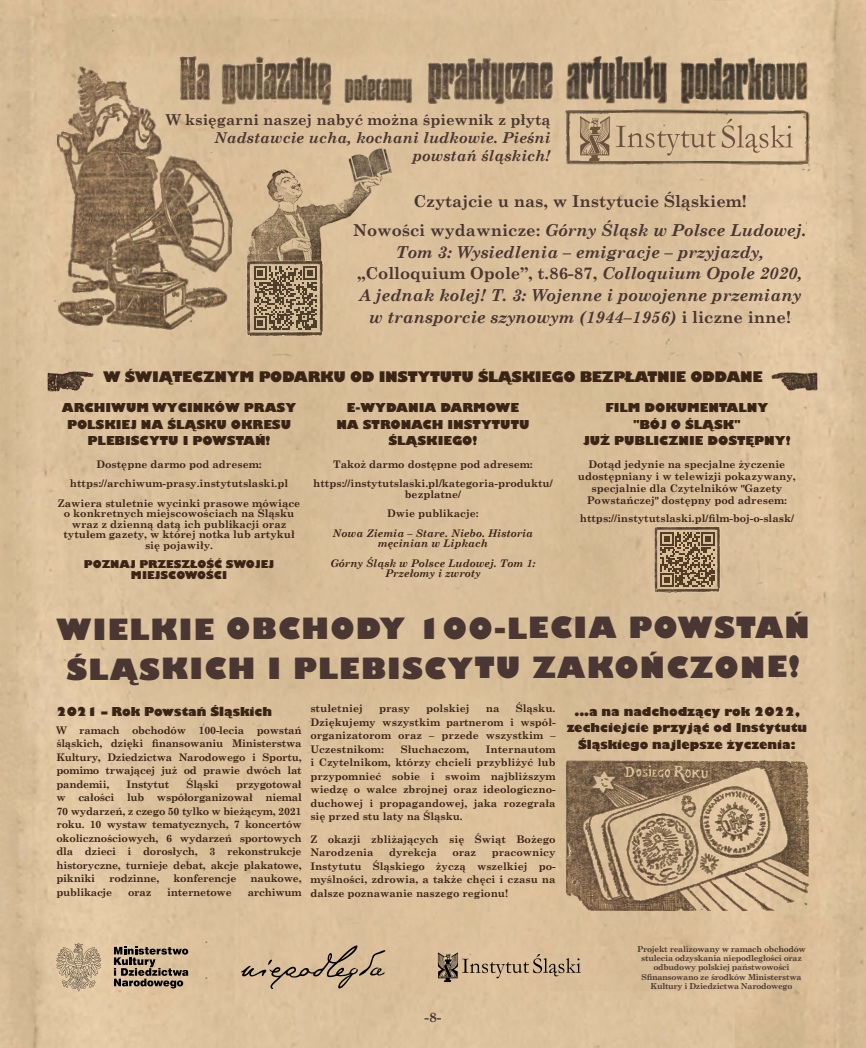
<style>
.page{position:relative;width:866px;height:1048px;background:#fff}
.page>*{position:absolute;margin:0;border:0;box-sizing:border-box;transform-origin:0 0}
.t1{font:800 28.5px/39.8px "Gill Sans";letter-spacing:.04em;color:#4a3632;text-align:center}
.t2{font:italic 700 16.5px/21.8px "Century Schoolbook";color:#4a3632;text-align:center}
.t3{font:700 16.5px/28.5px "Century Schoolbook";color:#4a3632;text-align:center}
.t4{font:italic 700 15px/18.1px "Century Schoolbook";color:#4a3632;text-align:right}
.t5{font:700 15px "Century Schoolbook";color:#4a3632}
.t6{font:800 14.25px "Gill Sans";letter-spacing:-.02em;color:#3b2416}
.t7{font:700 13.5px "Century Schoolbook";color:#4a3632}
.t8{font:800 12px/16.5px "Gill Sans";color:#3b2416;text-align:center}
.t9{font:700 10.5px/13.5px "Century Schoolbook";color:#3b2416;text-align:center}
.t10{font:italic 700 10.5px/10.5px "Century Schoolbook";color:#3b2416;text-align:center}
.t11{font:700 10.5px "Century Schoolbook";letter-spacing:-.02em;color:#3b2416}
.t12{font:800 10.5px/10.5px "Gill Sans";color:#3b2416;text-align:center}
.t13{font:700 8.25px/9px "Century Schoolbook";letter-spacing:-.03em;color:#4a3632;text-align:center}
.s1{font-style:italic}
.s2{font-style:normal}
</style>
<div class="page">
<img style="left:0;top:0;width:734px;height:1048px">
<img style="left:54px;top:21px;width:757px;height:328px">
<img style="left:247px;top:149px;width:144px;height:114px">
<img style="left:565px;top:756px;width:244px;height:155px">
<img style="left:245px;top:260px;width:66px;height:77px">
<img style="left:249px;top:260px;width:74px;height:76px">
<svg style="left:253px;top:266px;width:64px;height:64px;background:#8d7a5e"></svg>
<img style="left:652px;top:527px;width:57px;height:66px">
<img style="left:656px;top:527px;width:64px;height:65px">
<svg style="left:437px;top:952px;width:143px;height:30px;background:#b9a283"></svg>
<svg style="left:56px;top:943px;width:45px;height:48px;background:#c1ab8c"></svg>
<svg style="left:114px;top:947px;width:74px;height:41px;background:#8f7e66"></svg>
<svg style="left:241px;top:945px;width:144px;height:44px;background:#c1aa89"></svg>
<img style="left:580px;top:116px;width:211px;height:44px">
<img style="left:47px;top:371px;width:47px;height:21px">
<img style="left:770px;top:372px;width:47px;height:19px">
<h3 class="t5" style="left:166px;top:114px;width:386px">W księgarni naszej nabyć można śpiewnik z płytą</h3>
<h3 class="t4" style="left:214px;top:130px;width:338px">Nadstawcie ucha, kochani ludkowie. Pieśni powstań śląskich!</h3>
<h2 class="t3" style="left:353px;top:189px;width:455px">Czytajcie u nas, w Instytucie Śląskiem!<br>Nowości wydawnicze: <span class="s1">Górny Śląsk w Polsce Ludowej.</span></h2>
<h2 class="t2" style="left:357px;top:242px;width:446px">Tom 3: Wysiedlenia – emigracje – przyjazdy, <span class="s2">„Colloquium Opole”, t.86-87,</span> Colloquium Opole 2020, A jednak kolej! T. 3: Wojenne i powojenne przemiany w transporcie szynowym (1944–1956) <span class="s2">i liczne inne!</span></h2>
<h3 class="t6" style="left:103px;top:371px;width:660px">W ŚWIĄTECZNYM PODARKU OD INSTYTUTU ŚLĄSKIEGO BEZPŁATNIE ODDANE</h3>
<p class="t8" style="left:336px;top:400px;width:194px">E-WYDANIA DARMOWE<br>NA STRONACH INSTYTUTU<br>ŚLĄSKIEGO!</p>
<p class="t9" style="left:313px;top:455px;width:241px;line-height:19.5px">Takoż darmo dostępne pod adresem: https://instytutslaski.pl/kategoria-produktu/</p>
<p class="t9" style="left:387px;top:485px;width:93px;line-height:19.5px">bezplatne/<br>Dwie publikacje:</p>
<p class="t10" style="left:332px;top:528px;width:202px">Nowa Ziemia – Stare. Niebo. Historia męcinian w Lipkach</p>
<p class="t10" style="left:330px;top:558px;width:206px">Górny Śląsk w Polsce Ludowej. Tom 1:<br>Przełomy i zwroty</p>
<p class="t8" style="left:62px;top:400px;width:236px">ARCHIWUM WYCINKÓW PRASY<br>POLSKIEJ NA ŚLĄSKU OKRESU<br>PLEBISCYTU I POWSTAŃ!</p>
<p class="t9" style="left:58px;top:455px;width:244px;line-height:19.5px">Dostępne darmo pod adresem: https://archiwum-prasy.instytutslaski.pl<br>Zawiera stuletnie wycinki prasowe mówiące</p>
<p class="t9" style="left:63px;top:509px;width:233px;line-height:10.5px">o konkretnych miejscowościach na Śląsku wraz z dzienną datą ich publikacji oraz tytułem gazety, w której notka lub artykuł się pojawiły.</p>
<p class="t12" style="left:84px;top:560px;width:192px">POZNAJ PRZESZŁOŚĆ SWOJEJ<br>MIEJSCOWOŚCI</p>
<p class="t8" style="left:583px;top:400px;width:209px">FILM DOKUMENTALNY<br>"BÓJ O ŚLĄSK"<br>JUŻ PUBLICZNIE DOSTĘPNY!</p>
<p class="t9" style="left:577px;top:459px;width:219px;line-height:12px">Dotąd jedynie na specjalne życzenie udostępniany i w telewizji pokazywany, specjalnie dla Czytelników "Gazety Powstańczej" dostępny pod adresem:</p>
<p class="t9" style="left:579px;top:512px;width:215px">https://instytutslaski.pl/film-boj-o-slask/</p>
<h1 class="t1" style="left:56px;top:610px;width:754px">WIELKIE OBCHODY 100-LECIA POWSTAŃ<br>ŚLĄSKICH I PLEBISCYTU ZAKOŃCZONE!</h1>
<p class="t9" style="left:310px;top:702px;width:247px;text-align:justify;text-indent:205px">Śląsku.<br>Dziękujemy wszystkim partnerom i współ&shy;organizatorom oraz – przede wszystkim – Uczestnikom:</p>
<p class="t9" style="left:310px;top:702px;width:54px">stuletniej</p>
<p class="t9" style="left:379px;top:702px;width:32px">prasy</p>
<p class="t9" style="left:426px;top:702px;width:45px">polskiej</p>
<p class="t9" style="left:485px;top:702px;width:15px">na</p>
<p class="t8" style="left:56px;top:704px;width:217px">2021 – Rok Powstań Śląskich</p>
<p class="t8" style="left:566px;top:704px;width:242px">...a na nadchodzący rok 2022, zechciejcie przyjąć od Instytutu<br>Śląskiego najlepsze życzenia:</p>
<p class="t9" style="left:56px;top:724px;width:247px;text-align:justify">W ramach obchodów 100-lecia powstań śląskich, dzięki finansowaniu Ministerstwa Kultury, Dziedzictwa Narodowego i Sportu, pomimo trwającej już od prawie dwóch lat pandemii,</p>
<p class="t9" style="left:400px;top:743px;width:70px">Słuchaczom,</p>
<p class="t9" style="left:310px;top:743px;width:247px;text-align:justify;text-indent:175px">Internautom i Czytelnikom, którzy chcieli przybliżyć lub przypomnieć sobie i swoim najbliższym wiedzę o walce zbrojnej oraz ideologiczno&shy;duchowej i propagandowej, jaka rozegrała się przed stu laty na Śląsku.</p>
<p class="t9" style="left:310px;top:833px;width:247px;text-align:left">Z okazji zbliżających się Świąt Bożego<br>Narodzenia</p>
<p class="t11" style="left:126px;top:780px;width:44px">Instytut</p>
<p class="t9" style="left:186px;top:778px;width:34px">Śląski</p>
<p class="t9" style="left:56px;top:778px;width:247px;text-align:justify;text-indent:179px">przygotował w całości lub współorganizował niemal 70 wydarzeń, z czego 50 tylko w bieżącym, 2021 roku. 10 wystaw tematycznych, 7 koncertów okolicznościowych, 6 wydarzeń sportowych dla dzieci i dorosłych, 3 rekonstrukcje historyczne, turnieje debat, akcje plakatowe, pikniki</p>
<p class="t9" style="left:389px;top:846px;width:49px">dyrekcja</p>
<p class="t9" style="left:452px;top:846px;width:25px">oraz</p>
<p class="t9" style="left:310px;top:846px;width:247px;text-align:justify;text-indent:181px">pracownicy Instytutu Śląskiego życzą wszelkiej po&shy;myślności, zdrowia, a także chęci i czasu na dalsze poznawanie naszego regionu!</p>
<p class="t11" style="left:109px;top:874px;width:52px">rodzinne,</p>
<p class="t11" style="left:173px;top:874px;width:64px">konferencje</p>
<p class="t11" style="left:250px;top:874px;width:53px">naukowe,</p>
<p class="t11" style="left:56px;top:888px;width:57px">publikacje</p>
<p class="t9" style="left:128px;top:886px;width:25px">oraz</p>
<p class="t11" style="left:167px;top:888px;width:66px">internetowe</p>
<p class="t11" style="left:247px;top:888px;width:55px">archiwum</p>
<p class="t7" style="left:424px;top:1012px;width:18px">-8-</p>
<p class="t13" style="left:636px;top:945px;width:170px">Projekt realizowany w ramach obchodów stulecia odzyskania niepodległości oraz odbudowy polskiej państwowości</p>
<p class="t13" style="left:641px;top:973px;width:161px">Sfinansowano ze środków Ministerstwa<br>Kultury i Dziedzictwa Narodowego</p>
</div>
